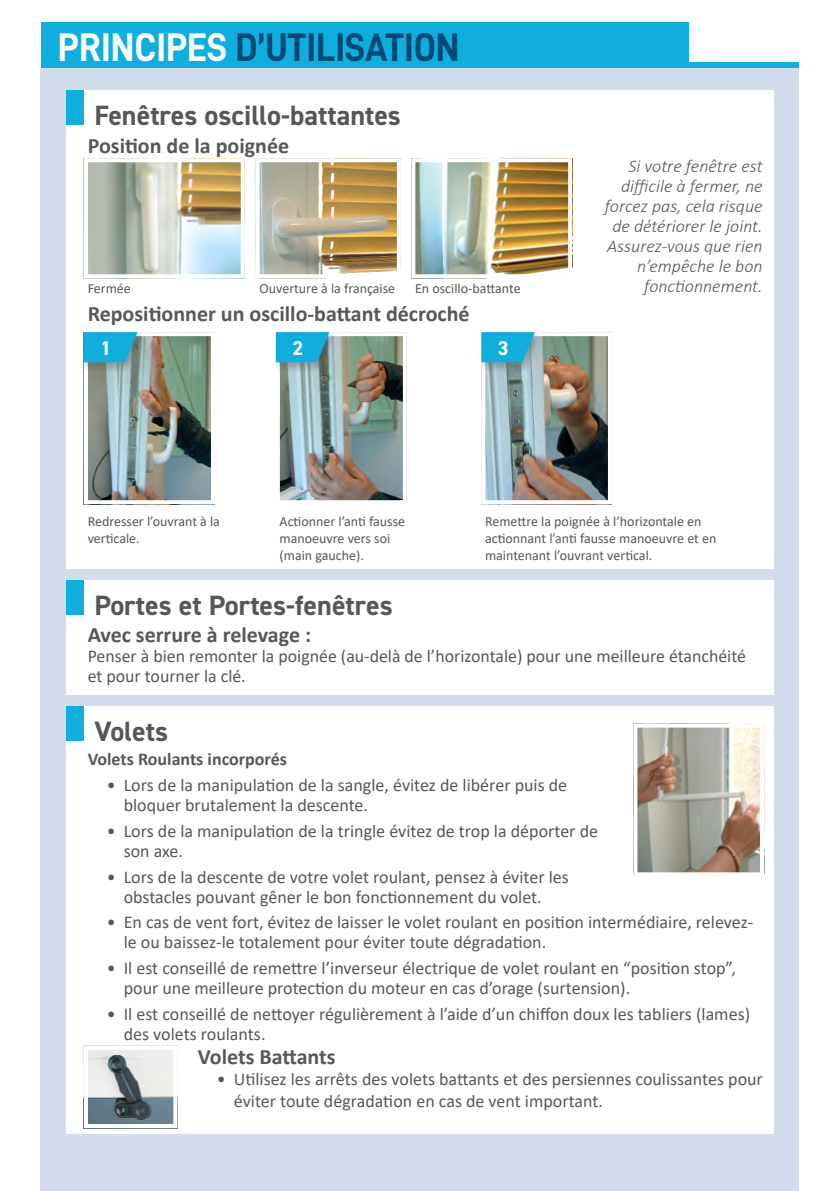
<style>
.page{position:relative;width:840px;height:1191px;background:#fff}
.page>*{position:absolute;margin:0;border:0;box-sizing:border-box;transform-origin:0 0}
.t1{font:40px "D DIN Bold";color:#004876;scale:.93 1}
.t2{font:700 28px "DIN2014";color:#575756}
.t3{font:700 22px "Calibri";color:#575756}
.t4{font:700 20px "DIN2014";color:#fff}
.t5{font:18px/20px "Calibri";color:#575756}
.t6{font:italic 300 18px/20px "Calibri";color:#575756;text-align:right}
.t7{font:700 18px "Calibri";color:#575756}
.t8{font:14px/16.8px "Calibri";color:#575756}
.s1{color:#fff}
</style>
<div class="page">
<div style="left:41px;top:68px;width:757px;height:1123px;background:#d3dcea"></div>
<div style="left:66px;top:91px;width:707px;height:478px;background:#fff"></div>
<div style="left:66px;top:580px;width:707px;height:115px;background:#fff"></div>
<div style="left:66px;top:706px;width:707px;height:428px;background:#fff"></div>
<div style="left:66px;top:91px;width:18px;height:34px;background:#0faedd"></div>
<div style="left:41px;top:23px;width:647px;height:45px;background:#0faedd"></div>
<div style="left:41px;top:62px;width:757px;height:6px;background:#0faedd"></div>
<div style="left:66px;top:706px;width:18px;height:34px;background:#0faedd"></div>
<img style="left:89px;top:163px;width:151px;height:110px">
<div style="left:84px;top:158px;width:161px;height:120px;border:4px solid #fff"></div>
<img style="left:260px;top:163px;width:135px;height:110px">
<div style="left:255px;top:158px;width:145px;height:120px;border:4px solid #fff"></div>
<img style="left:416px;top:163px;width:151px;height:110px">
<div style="left:411px;top:158px;width:161px;height:120px;border:4px solid #fff"></div>
<img style="left:89px;top:337px;width:121px;height:162px">
<div style="left:84px;top:332px;width:131px;height:172px;border:4px solid #fff"></div>
<div style="left:82px;top:332px;width:64px;height:41px;background:#575756;opacity:.4"></div>
<svg style="left:84px;top:332px;width:53px;height:30px;background:#1aa9d2"></svg>
<img style="left:281px;top:337px;width:120px;height:162px">
<div style="left:276px;top:332px;width:130px;height:172px;border:4px solid #fff"></div>
<div style="left:273px;top:332px;width:64px;height:41px;background:#575756;opacity:.4"></div>
<svg style="left:276px;top:332px;width:53px;height:30px;background:#18a7d0"></svg>
<img style="left:486px;top:337px;width:120px;height:162px">
<div style="left:481px;top:332px;width:130px;height:172px;border:4px solid #fff"></div>
<div style="left:478px;top:332px;width:64px;height:41px;background:#575756;opacity:.4"></div>
<svg style="left:481px;top:332px;width:53px;height:30px;background:#1eadd8"></svg>
<img style="left:89px;top:1050px;width:83px;height:73px">
<div style="left:84px;top:1045px;width:93px;height:83px;border:4px solid #fff"></div>
<img style="left:638px;top:728px;width:120px;height:143px">
<div style="left:633px;top:723px;width:130px;height:153px;border:4px solid #fff"></div>
<div style="left:66px;top:580px;width:18px;height:34px;background:#0faedd"></div>
<p class="t1" style="left:58px;top:25px;width:433px"><span class="s1">PRINCIPES</span> D’UTILISATION</p>
<p class="t2" style="left:94px;top:96px;width:308px">Fenêtres oscillo-battantes</p>
<p class="t3" style="left:88px;top:130px;width:203px">Position de la poignée</p>
<p class="t8" style="left:88px;top:279px;width:45px">Fermée</p>
<p class="t8" style="left:259px;top:279px;width:137px">Ouverture à la française</p>
<p class="t8" style="left:415px;top:279px;width:107px">En oscillo-battante</p>
<p class="t3" style="left:88px;top:298px;width:383px">Repositionner un oscillo-battant décroché</p>
<p class="t4" style="left:100px;top:335px;width:12px">1</p>
<p class="t4" style="left:292px;top:335px;width:12px">2</p>
<p class="t4" style="left:497px;top:335px;width:12px">3</p>
<p class="t6" style="left:604px;top:156px;width:159px">Si votre fenêtre est difficile à fermer, ne forcez pas, cela risque de détériorer le joint.</p>
<p class="t6" style="left:606px;top:236px;width:157px">Assurez-vous que rien n’empêche le bon fonctionnement.</p>
<p class="t8" style="left:88px;top:512px;width:134px">Redresser l’ouvrant à la verticale.</p>
<p class="t8" style="left:279px;top:512px;width:127px">Actionner l’anti fausse</p>
<p class="t8" style="left:279px;top:529px;width:112px">manoeuvre vers soi</p>
<p class="t8" style="left:279px;top:546px;width:86px">(main gauche).</p>
<p class="t8" style="left:484px;top:512px;width:233px">Remettre la poignée à l’horizontale en actionnant l’anti fausse manoeuvre et en maintenant l’ouvrant vertical.</p>
<p class="t2" style="left:94px;top:586px;width:300px">Portes et Portes-fenêtres</p>
<p class="t3" style="left:88px;top:619px;width:225px">Avec serrure à relevage :</p>
<p class="t5" style="left:88px;top:646px;width:659px">Penser à bien remonter la poignée (au-delà de l’horizontale) pour une meilleure étanchéité et pour tourner la clé.</p>
<p class="t2" style="left:94px;top:712px;width:75px">Volets</p>
<p class="t7" style="left:88px;top:747px;width:201px">Volets Roulants incorporés</p>
<p class="t5" style="left:124px;top:774px;width:445px;text-indent:-17px">• Lors de la manipulation de la sangle, évitez de libérer puis de bloquer brutalement la descente.</p>
<p class="t5" style="left:124px;top:820px;width:475px;text-indent:-17px">• Lors de la manipulation de la tringle évitez de trop la déporter de son axe.</p>
<p class="t5" style="left:107px;top:866px;width:463px;text-align:center">• Lors de la descente de votre volet roulant, pensez à éviter les obstacles pouvant gêner le bon fonctionnement du volet.</p>
<p class="t5" style="left:124px;top:911px;width:630px;text-indent:-17px">• En cas de vent fort, évitez de laisser le volet roulant en position intermédiaire, relevez&shy;le ou baissez-le totalement pour éviter toute dégradation.</p>
<p class="t5" style="left:124px;top:957px;width:613px;text-indent:-17px">• Il est conseillé de remettre l’inverseur électrique de volet roulant en “position stop”, pour une meilleure protection du moteur en cas d’orage (surtension).</p>
<p class="t5" style="left:124px;top:1003px;width:627px;text-indent:-17px">• Il est conseillé de nettoyer régulièrement à l’aide d’un chiffon doux les tabliers (lames) des volets roulants.</p>
<p class="t3" style="left:198px;top:1041px;width:139px">Volets Battants</p>
<p class="t5" style="left:234px;top:1068px;width:530px;line-height:21.6px;text-indent:-17px">• Utilisez les arrêts des volets battants et des persiennes coulissantes pour éviter toute dégradation en cas de vent important.</p>
</div>
